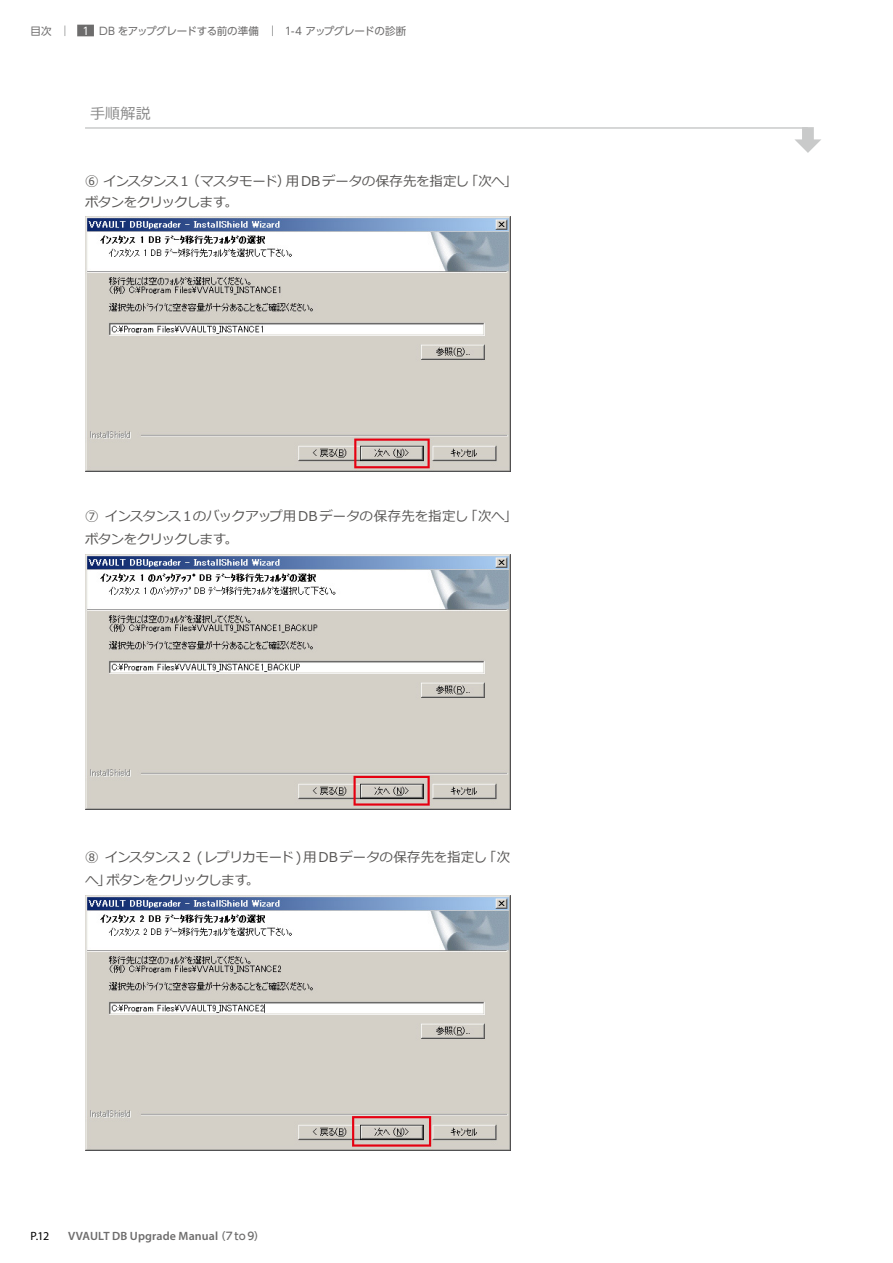
<style>
.page{position:relative;width:893px;height:1263px;background:#fff}
.page>*{position:absolute;margin:0;border:0;box-sizing:border-box;transform-origin:0 0}
.t1{font:15px "Meiryo";color:#898989}
.t2{font:13.5px/22.5px "Meiryo";letter-spacing:-.035em;color:#575554}
.t3{font:600 12px "Myriad Pro";letter-spacing:.01em;color:#6d6c6c}
.t4{font:12px "Myriad Pro";color:#000}
.t5{font:10.5px "UD Shin Go Pro";letter-spacing:-.02em;color:#6d6c6c}
.s1{color:#fff}
.s2{font-family:"UD Shin Go Pro";font-weight:500;font-size:10.5px}
</style>
<div class="page">
<hr style="left:85px;top:127px;width:723px;height:2px;background:#c9caca">
<img style="left:85px;top:216px;width:425px;height:255px">
<img style="left:85px;top:554px;width:425px;height:255px">
<img style="left:85px;top:895px;width:425px;height:255px">
<svg style="left:794px;top:127px;width:27px;height:26px"></svg>
<div style="left:77px;top:25px;width:17px;height:11px;background:#6d6c6c"></div>
<p class="t5" style="left:31px;top:22px;width:22px">目次</p>
<p class="t5" style="left:72px;top:22px;width:188px">［<span class="s1">1</span>］DB をアップグレードする前の準備</p>
<p class="t5" style="left:285px;top:22px;width:123px">1-4 アップグレードの診断</p>
<p class="t1" style="left:90px;top:104px;width:62px">手順解説</p>
<p class="t2" style="left:85px;top:171px;width:433px;line-height:21px">⑥ インスタンス 1 （マスタモード）用 DB データの保存先を指定し「次へ」ボタンをクリックします。</p>
<p class="t2" style="left:85px;top:506px;width:433px">⑦ インスタンス 1のバックアップ用 DBデータの保存先を指定し「次へ」ボタンをクリックします。</p>
<p class="t2" style="left:85px;top:847px;width:427px">⑧ インスタンス 2 (レプリカモード)用 DBデータの保存先を指定し「次へ」ボタンをクリックします。</p>
<p class="t4" style="left:31px;top:1228px;width:20px">P.12</p>
<p class="t3" style="left:68px;top:1228px;width:198px">VVAULT DB Upgrade Manual <span class="s2">（7 to 9）</span></p>
</div>
